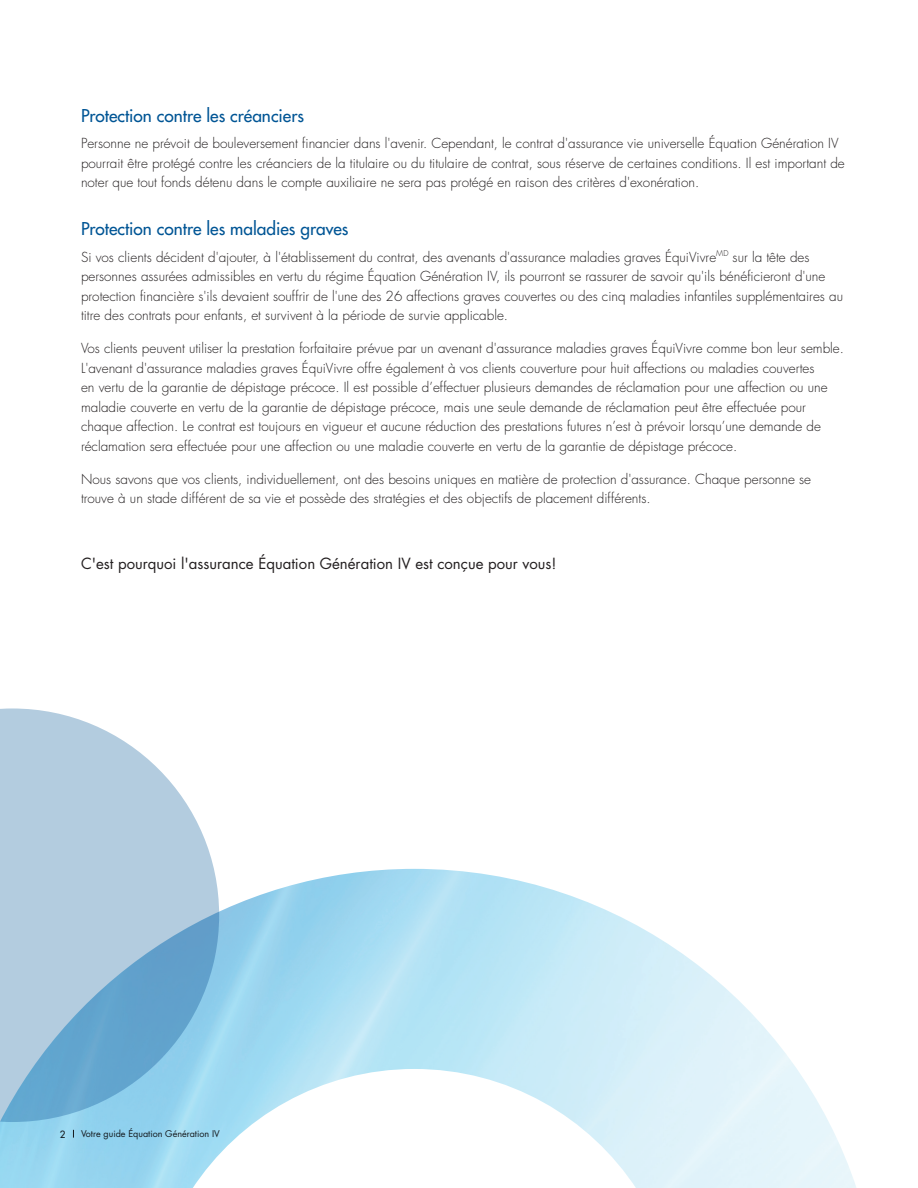
<style>
.page{position:relative;width:918px;height:1188px;background:#fff}
.page>*{position:absolute;margin:0;border:0;box-sizing:border-box;transform-origin:0 0}
.t1{font:500 17.25px "Futura Std";color:#005595}
.t2{font:15px "Futura Std";color:#231f20}
.t3{font:300 13.5px/19.5px "Futura Std";color:#231f20}
.t4{font:500 9.75px "Futura Std";color:#231f20}
.t5{font:9px "Futura Std";color:#231f20}
</style>
<div class="page">
<img style="left:0;top:869px;width:856px;height:319px">
<svg style="left:0;top:708px;width:219px;height:414px;background:#a6c9df"></svg>
<p class="t1" style="left:81px;top:105px;width:225px">Protection contre les créanciers</p>
<p class="t3" style="left:81px;top:134px;width:765px">Personne ne prévoit de bouleversement financier dans l'avenir. Cependant, le contrat d'assurance vie universelle Équation Génération IV pourrait être protégé contre les créanciers de la titulaire ou du titulaire de contrat, sous réserve de certaines conditions. Il est important de noter que tout fonds détenu dans le compte auxiliaire ne sera pas protégé en raison des critères d'exonération.</p>
<p class="t1" style="left:81px;top:218px;width:269px">Protection contre les maladies graves</p>
<p class="t3" style="left:81px;top:247px;width:764px">Si vos clients décident d'ajouter, à l'établissement du contrat, des avenants d'assurance maladies graves ÉquiVivre<sup>MD</sup> sur la tête des personnes assurées admissibles en vertu du régime Équation Génération IV, ils pourront se rassurer de savoir qu'ils bénéficieront d'une protection financière s'ils devaient souffrir de l'une des 26 affections graves couvertes ou des cinq maladies infantiles supplémentaires au titre des contrats pour enfants, et survivent à la période de survie applicable.</p>
<p class="t3" style="left:81px;top:339px;width:765px">Vos clients peuvent utiliser la prestation forfaitaire prévue par un avenant d'assurance maladies graves ÉquiVivre comme bon leur semble.<br>L'avenant d'assurance maladies graves ÉquiVivre offre également à vos clients couverture pour huit affections ou maladies couvertes<br>en vertu de la garantie de dépistage précoce. Il est possible d’effectuer plusieurs demandes de réclamation pour une affection ou une maladie couverte en vertu de la garantie de dépistage précoce, mais une seule demande de réclamation peut être effectuée pour chaque affection. Le contrat est toujours en vigueur et aucune réduction des prestations futures n’est à prévoir lorsqu’une demande de réclamation sera effectuée pour une affection ou une maladie couverte en vertu de la garantie de dépistage précoce.</p>
<p class="t3" style="left:81px;top:469px;width:732px">Nous savons que vos clients, individuellement, ont des besoins uniques en matière de protection d'assurance. Chaque personne se trouve à un stade différent de sa vie et possède des stratégies et des objectifs de placement différents.</p>
<p class="t2" style="left:81px;top:554px;width:477px">C'est pourquoi l'assurance Équation Génération IV est conçue pour vous!</p>
<p class="t4" style="left:60px;top:1128px;width:7px">2</p>
<p class="t5" style="left:81px;top:1128px;width:140px">Votre guide Équation Génération IV</p>
</div>
